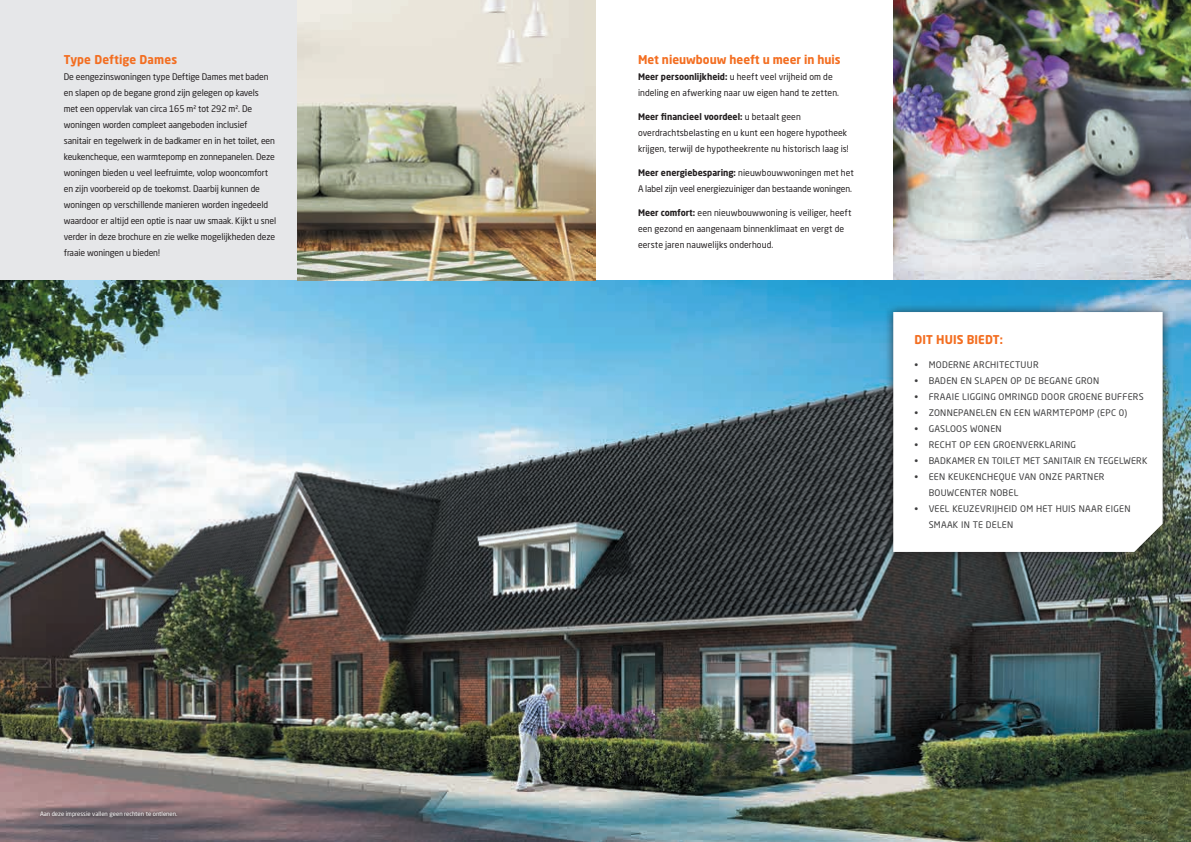
<style>
.page{position:relative;width:1191px;height:842px;background:#fff}
.page>*{position:absolute;margin:0;border:0;box-sizing:border-box;transform-origin:0 0}
.t1{font:700 12px "Neo Sans Std";color:#f36e21;scale:.96 1}
.t2{font:9px/16px "Neo Sans Std";letter-spacing:-.01em;color:#231f20;scale:.96 1}
.t3{font:9px/16px "Neo Sans Std";letter-spacing:.03em;color:#3e3e3f}
.t4{font:6px "Neo Sans Std";color:#fff}
.s1{font-weight:700}
</style>
<div class="page">
<img style="left:893px;top:0;width:298px;height:281px">
<div style="left:0;top:0;width:595px;height:281px;background:#e6e7e9"></div>
<img style="left:0;top:281px;width:1191px;height:561px">
<div style="left:883px;top:302px;width:289px;height:259px;background:#231f20;opacity:.75"></div>
<svg style="left:893px;top:312px;width:269px;height:240px"></svg>
<img style="left:298px;top:0;width:297px;height:281px">
<div style="left:37px;top:809px;width:143px;height:11px;background:#231f20;opacity:.5"></div>
<h1 class="t1" style="left:64px;top:52px;width:120px">Type Deftige Dames</h1>
<p class="t2" style="left:64px;top:69px;width:223px">De eengezinswoningen type Deftige Dames met baden en slapen op de begane grond zijn gelegen op kavels<br>met een oppervlak van circa 165 m² tot 292 m². De woningen worden compleet aangeboden inclusief sanitair en tegelwerk in de badkamer en in het toilet, een keukencheque, een warmtepomp en zonnepanelen. Deze woningen bieden u veel leefruimte, volop wooncomfort en zijn voorbereid op de toekomst. Daarbij kunnen de woningen op verschillende manieren worden ingedeeld waardoor er altijd een optie is naar uw smaak. Kijkt u snel verder in deze brochure en zie welke mogelijkheden deze fraaie woningen u bieden!</p>
<p class="t4" style="left:40px;top:810px;width:139px">Aan deze impressie vallen geen rechten te ontlenen.</p>
<h1 class="t1" style="left:638px;top:52px;width:213px">Met nieuwbouw heeft u meer in huis</h1>
<p class="t2" style="left:638px;top:69px;width:211px"><span class="s1">Meer persoonlijkheid:</span> u heeft veel vrijheid om de indeling en afwerking naar uw eigen hand te zetten.</p>
<p class="t2" style="left:638px;top:109px;width:221px"><span class="s1">Meer financieel voordeel:</span> u betaalt geen overdrachtsbelasting en u kunt een hogere hypotheek krijgen, terwijl de hypotheekrente nu historisch laag is!</p>
<p class="t2" style="left:638px;top:165px;width:226px"><span class="s1">Meer energiebesparing:</span> nieuwbouwwoningen met het<br>A label zijn veel energiezuiniger dan bestaande woningen.</p>
<p class="t2" style="left:638px;top:205px;width:224px"><span class="s1">Meer comfort:</span> een nieuwbouwwoning is veiliger, heeft een gezond en aangenaam binnenklimaat en vergt de eerste jaren nauwelijks onderhoud.</p>
<h1 class="t1" style="left:914px;top:332px;width:94px">DIT HUIS BIEDT:</h1>
<p class="t3" style="left:914px;top:357px;width:126px">• MODERNE ARCHITECTUUR</p>
<p class="t3" style="left:914px;top:373px;width:186px">• BADEN EN SLAPEN OP DE BEGANE GRON</p>
<p class="t3" style="left:914px;top:389px;width:231px">• FRAAIE LIGGING OMRINGD DOOR GROENE BUFFERS</p>
<p class="t3" style="left:914px;top:405px;width:214px">• ZONNEPANELEN EN EEN WARMTEPOMP (EPC 0)</p>
<p class="t3" style="left:914px;top:421px;width:89px">• GASLOOS WONEN</p>
<p class="t3" style="left:914px;top:437px;width:163px">• RECHT OP EEN GROENVERKLARING</p>
<p class="t3" style="left:914px;top:453px;width:234px">• BADKAMER EN TOILET MET SANITAIR EN TEGELWERK</p>
<p class="t3" style="left:928px;top:469px;width:177px;text-indent:-14px">• EEN KEUKENCHEQUE VAN ONZE PARTNER<br>BOUWCENTER NOBEL</p>
<p class="t3" style="left:928px;top:501px;width:203px;text-indent:-14px">• VEEL KEUZEVRIJHEID OM HET HUIS NAAR EIGEN<br>SMAAK IN TE DELEN</p>
</div>
